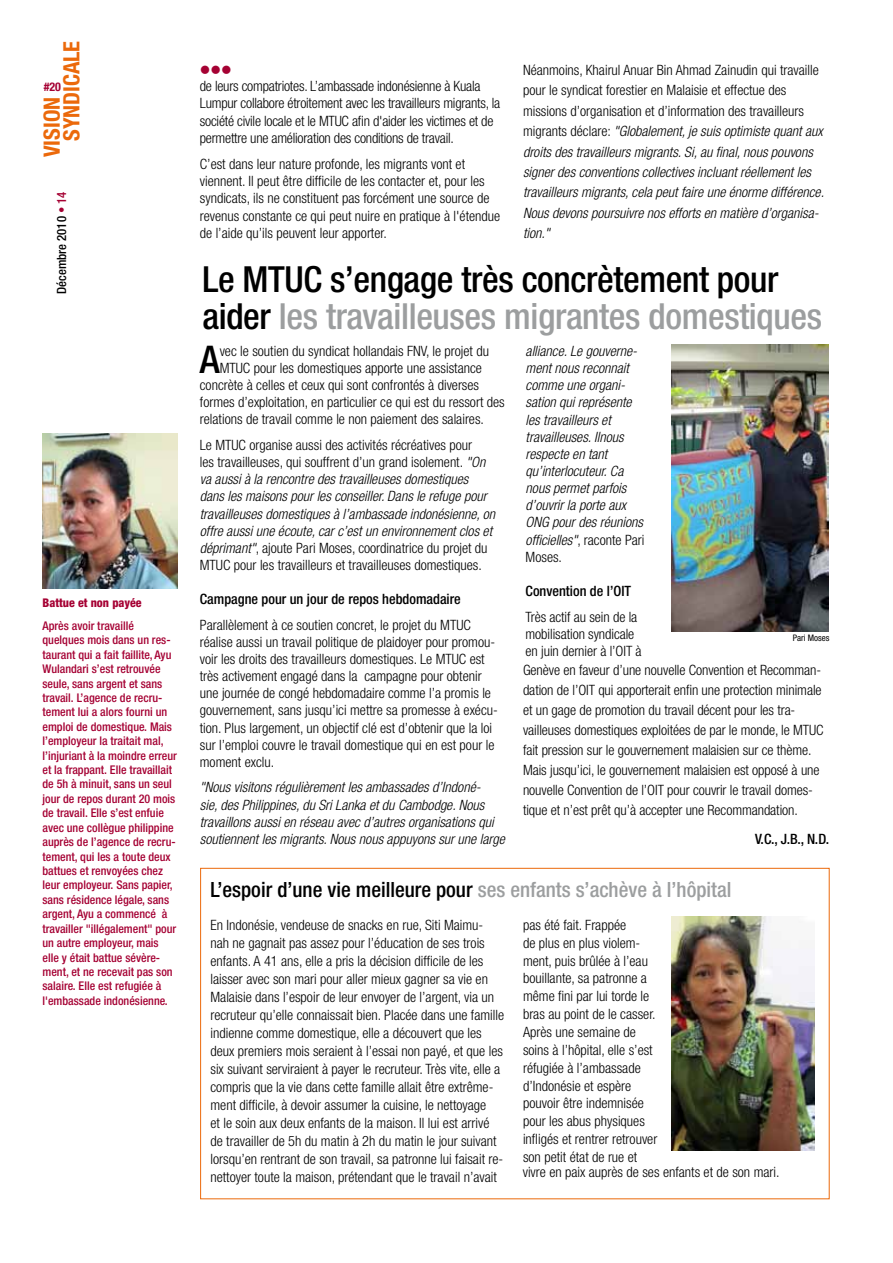
<style>
.page{position:relative;width:893px;height:1263px;background:#fff}
.page>*{position:absolute;margin:0;border:0;box-sizing:border-box;transform-origin:0 0}
.t1{font:500 condensed 38.25px "Helvetica Neue";color:#000}
.t2{font:500 condensed 36px/37.5px "Helvetica Neue";letter-spacing:-.01em;color:#000}
.t3{font:700 condensed 22.5px/19.5px "Helvetica Neue";color:#eb690b}
.t4{font:500 condensed 21px "Helvetica Neue";color:#000}
.t5{font:300 condensed 14.25px/18px "Helvetica Neue";color:#000}
.t6{font:italic 300 condensed 14.25px/17.1px "Helvetica Neue";color:#000}
.t7{font:500 condensed 14.25px "Helvetica Neue";color:#000}
.t8{font:14.25px "Wingdings";color:#a50133}
.t9{font:500 condensed 12.75px "Helvetica Neue";color:#000}
.t10{font:500 condensed 12px/14.4px "Helvetica Neue";color:#a50133}
.t11{font:800 condensed 12px "Helvetica Neue";color:#a50133}
.t12{font:700 condensed 12px "Helvetica Neue";color:#a50133}
.t13{font:condensed 9px "Helvetica Neue";color:#000}
.s1{color:#a50133}
.s2{font-style:normal}
.s3{color:#9c9e9f}
</style>
<div class="page">
<img style="left:671px;top:916px;width:144px;height:234px">
<img style="left:671px;top:345px;width:158px;height:286px">
<img style="left:43px;top:433px;width:134px;height:156px">
<h3 class="t3" style="left:42px;top:141px;width:101px;text-indent:-16px;rotate:-90deg">VISION<br>SYNDICALE</h3>
<p class="t12" style="left:44px;top:79px;width:19px">#20</p>
<p class="t9" style="left:54px;top:294px;width:104px;rotate:-90deg">Décembre 2010 <span class="s1">• 14</span></p>
<p class="t11" style="left:43px;top:595px;width:101px">Battue et non payée</p>
<p class="t10" style="left:43px;top:618px;width:136px">Après avoir travaillé quelques mois dans un res&shy;taurant qui a fait faillite, Ayu<br>Wulandari s’est retrouvée seule, sans argent et sans travail. L’agence de recru&shy;tement lui a alors fourni un emploi de domestique. Mais l’employeur la traitait mal, l’injuriant à la moindre erreur et la frappant. Elle travaillait de 5h à minuit, sans un seul jour de repos durant 20 mois de travail. Elle s’est enfuie avec une collègue philippine auprès de l’agence de recru&shy;tement, qui les a toute deux battues et renvoyées chez leur employeur. Sans papier, sans résidence légale, sans argent, Ayu a commencé à travailler "illégalement" pour un autre employeur, mais elle y était battue sévère&shy;ment, et ne recevait pas son salaire. Elle est refugiée à l'embassade indonésienne.</p>
<p class="t8" style="left:200px;top:62px;width:33px">●●●</p>
<p class="t5" style="left:200px;top:77px;width:302px;line-height:17.4px">de leurs compatriotes. L’ambassade indonésienne à Kuala Lumpur collabore étroitement avec les travailleurs migrants, la société civile locale et le MTUC afin d'aider les victimes et de permettre une amélioration des conditions de travail.</p>
<p class="t5" style="left:200px;top:155px;width:302px;line-height:17.4px">C’est dans leur nature profonde, les migrants vont et viennent. Il peut être difficile de les contacter et, pour les syndicats, ils ne constituent pas forcément une source de revenus constante ce qui peut nuire en pratique à l'étendue de l’aide qu’ils peuvent leur apporter.</p>
<p class="t6" style="left:523px;top:60px;width:303px;line-height:20.4px"><span class="s2">Néanmoins, Khairul Anuar Bin Ahmad Zainudin qui travaille pour le syndicat forestier en Malaisie et effectue des missions d’organisation et d’information des travailleurs migrants déclare:</span> "Globalement, je suis optimiste quant aux droits des travailleurs migrants. Si, au final, nous pouvons signer des conventions collectives incluant réellement les travailleurs migrants, cela peut faire une énorme différence.<br>Nous devons poursuivre nos efforts en matière d’organisa&shy;tion."</p>
<h2 class="t2" style="left:202px;top:260px;width:621px">Le MTUC s’engage très concrètement pour aider <span class="s3">les travailleuses migrantes domestiques</span></h2>
<h1 class="t1" style="left:200px;top:337px;width:21px">A</h1>
<p class="t5" style="left:220px;top:342px;width:271px">vec le soutien du syndicat hollandais FNV, le projet du</p>
<p class="t6" style="left:526px;top:342px;width:120px">alliance. Le gouverne&shy;ment nous reconnait comme une organi&shy;sation qui représente les travailleurs et travailleuses. Ilnous respecte en tant qu’interlocuteur. Ca nous permet parfois d’ouvrir la porte aux<br>ONG pour des réunions officielles"<span class="s2">, raconte Pari<br>Moses.</span></p>
<p class="t7" style="left:526px;top:582px;width:107px">Convention de l’OIT</p>
<p class="t5" style="left:526px;top:608px;width:118px;line-height:17.1px">Très actif au sein de la mobilisation syndicale en juin dernier à l’OIT à</p>
<p class="t5" style="left:220px;top:359px;width:264px">MTUC pour les domestiques apporte une assistance</p>
<p class="t5" style="left:200px;top:376px;width:281px">concrète à celles et ceux qui sont confrontés à diverses</p>
<p class="t5" style="left:200px;top:393px;width:306px">formes d’exploitation, en particulier ce qui est du ressort des</p>
<p class="t5" style="left:200px;top:410px;width:286px">relations de travail comme le non paiement des salaires.</p>
<p class="t6" style="left:200px;top:436px;width:297px"><span class="s2">Le MTUC organise aussi des activités récréatives pour<br>les travailleuses, qui souffrent d’un grand isolement.</span> "On va aussi à la rencontre des travailleuses domestiques dans les maisons pour les conseiller. Dans le refuge pour travailleuses domestiques à l’ambassade indonésienne, on offre aussi une écoute, car c’est un environnement clos et déprimant"<span class="s2">, ajoute Pari Moses, coordinatrice du projet du MTUC pour les travailleurs et travailleuses domestiques.</span></p>
<p class="t7" style="left:200px;top:590px;width:262px">Campagne pour un jour de repos hebdomadaire</p>
<p class="t5" style="left:200px;top:616px;width:300px;line-height:17.1px">Parallèlement à ce soutien concret, le projet du MTUC réalise aussi un travail politique de plaidoyer pour promou&shy;voir les droits des travailleurs domestiques. Le MTUC est très activement engagé dans la campagne pour obtenir une journée de congé hebdomadaire comme l’a promis le gouvernement, sans jusqu’ici mettre sa promesse à exécu&shy;tion. Plus largement, un objectif clé est d’obtenir que la loi sur l’emploi couvre le travail domestique qui en est pour le moment exclu.</p>
<p class="t6" style="left:200px;top:779px;width:306px">"Nous visitons régulièrement les ambassades d’Indoné-<br>sie, des Philippines, du Sri Lanka et du Cambodge. Nous travaillons aussi en réseau avec d’autres organisations qui soutiennent les migrants. Nous nous appuyons sur une large</p>
<p class="t13" style="left:793px;top:633px;width:38px">Pari Moses</p>
<p class="t5" style="left:523px;top:659px;width:302px;line-height:20.1px">Genève en faveur d’une nouvelle Convention et Recomman&shy;dation de l’OIT qui apporterait enfin une protection minimale et un gage de promotion du travail décent pour les tra&shy;vailleuses domestiques exploitées de par le monde, le MTUC fait pression sur le gouvernement malaisien sur ce thème.<br>Mais jusqu’ici, le gouvernement malaisien est opposé à une nouvelle Convention de l’OIT pour couvrir le travail domes&shy;tique et n’est prêt qu’à accepter une Recommandation.</p>
<p class="t7" style="left:755px;top:830px;width:76px">V.C., J.B., N.D.</p>
<h3 class="t4" style="left:210px;top:877px;width:522px">L’espoir d’une vie meilleure pour <span class="s3">ses enfants s’achève à l’hôpital</span></h3>
<p class="t5" style="left:210px;top:916px;width:295px">En Indonésie, vendeuse de snacks en rue, Siti Maimu&shy;nah ne gagnait pas assez pour l’éducation de ses trois enfants. A 41 ans, elle a pris la décision difficile de les laisser avec son mari pour aller mieux gagner sa vie en Malaisie dans l’espoir de leur envoyer de l’argent, via un recruteur qu’elle connaissait bien. Placée dans une famille indienne comme domestique, elle a découvert que les deux premiers mois seraient à l’essai non payé, et que les six suivant serviraient à payer le recruteur. Très vite, elle a compris que la vie dans cette famille allait être extrême&shy;ment difficile, à devoir assumer la cuisine, le nettoyage<br>et le soin aux deux enfants de la maison. Il lui est arrivé de travailler de 5h du matin à 2h du matin le jour suivant lorsqu’en rentrant de son travail, sa patronne lui faisait re&shy;nettoyer toute la maison, prétendant que le travail n’avait</p>
<p class="t5" style="left:523px;top:916px;width:136px">pas été fait. Frappée<br>de plus en plus violem&shy;ment, puis brûlée à l’eau bouillante, sa patronne a même fini par lui torde le bras au point de le casser.<br>Après une semaine de soins à l’hôpital, elle s’est réfugiée à l’ambassade d’Indonésie et espère pouvoir être indemnisée pour les abus physiques infligés et rentrer retrouver son petit état de rue et</p>
<p class="t5" style="left:523px;top:1163px;width:258px">vivre en paix auprès de ses enfants et de son mari.</p>
</div>
